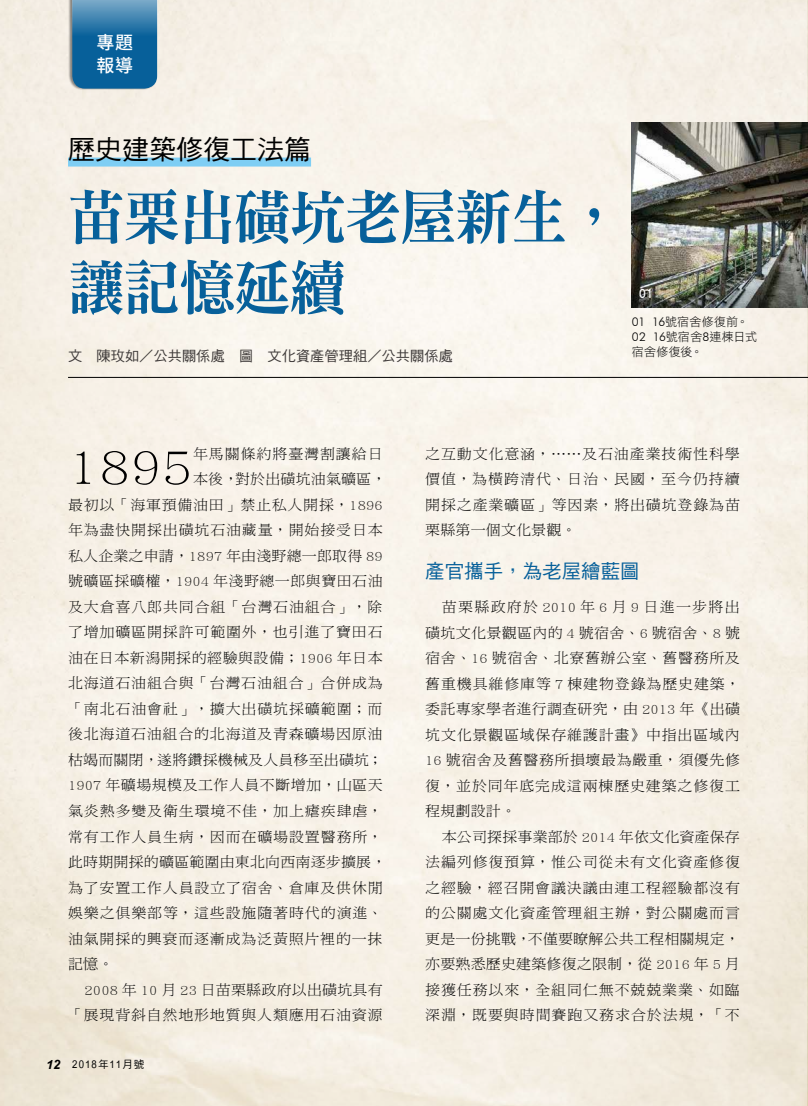
<style>
.page{position:relative;width:808px;height:1106px;background:#fff}
.page>*{position:absolute;margin:0;border:0;box-sizing:border-box;transform-origin:0 0}
.t1{font:60px/70.5px "DF Ming Std W9";letter-spacing:-.03em;color:#07609a;scale:.95 1}
.t2{font:52.95px "DF Ming Std W3";color:#000;scale:1.05 1}
.t3{font:27px "DF Hei Std W5";color:#000}
.t4{font:19.5px "DF Hei Std W5";color:#07609a}
.t5{font:500 18px/22.8px "Noto Sans Hant";color:#fff}
.t6{font:15px "Utsaah";letter-spacing:.08em;color:#000;scale:.9 1}
.t7{font:14.25px/25.5px "DF Ming Std W3";letter-spacing:.05em;color:#000;text-align:justify;scale:1.05 1}
.t8{font:14.25px "DF Ming Std W3";letter-spacing:.01em;color:#000;scale:1.05 1}
.t9{font:14.25px "DF Ming Std W3";letter-spacing:.03em;color:#000;scale:1.05 1}
.t10{font:14.25px "DF Hei Std W5";color:#3e3a39}
.t11{font:13.5px "DF Hei Std W7";color:#fff}
.t12{font:12px/15px "DF Hei Std W3";letter-spacing:.02em;color:#000}
.s1{font-family:"Futura BT";font-weight:300}
.s2{font-weight:700;font-style:italic;font-size:18px}
.s3{font-family:"DF Hei Std W5";font-size:10.5px}
</style>
<div class="page">
<img style="left:0;top:0;width:808px;height:1106px">
<div style="left:68px;top:0;width:89px;height:90px;background:#000;opacity:.45"></div>
<div style="left:72px;top:37px;width:85px;height:52px;background:#07609a"></div>
<svg style="left:72px;top:0;width:85px;height:37px;background:#4185b1"></svg>
<hr style="left:68px;top:377px;width:740px;height:1px;background:#000">
<img style="left:631px;top:122px;width:177px;height:185px">
<div style="left:68px;top:157px;width:243px;height:9px;background:#7ecef4"></div>
<p class="t5" style="left:96px;top:32px;width:38px">專題報導</p>
<h3 class="t3" style="left:68px;top:135px;width:244px">歷史建築修復工法篇</h3>
<h1 class="t1" style="left:68px;top:181px;width:585px">苗栗出磺坑老屋新生，讓記憶延續</h1>
<p class="t10" style="left:68px;top:348px;width:386px">文　陳玫如／公共關係處　圖　文化資產管理組／公共關係處</p>
<p class="t11" style="left:639px;top:286px;width:15px">01</p>
<p class="t12" style="left:632px;top:314px;width:127px"><span class="s1">01 16</span>號宿舍修復前。<br><span class="s1">02 16</span>號宿舍<span class="s1">8</span>連棟日式宿舍修復後。</p>
<h2 class="t2" style="left:68px;top:437px;width:120px">1895</h2>
<p class="t7" style="left:193px;top:441px;width:182px">年馬關條約將臺灣割讓給日</p>
<p class="t8" style="left:193px;top:471px;width:186px">本後，對於出磺坑油氣礦區，</p>
<p class="t7" style="left:68px;top:492px;width:301px">最初以「海軍預備油田」禁止私人開採，1896</p>
<p class="t7" style="left:68px;top:517px;width:301px">年為盡快開採出磺坑石油藏量，開始接受日本</p>
<p class="t8" style="left:68px;top:548px;width:301px">私人企業之申請，1897 年由淺野總一郎取得 89</p>
<p class="t9" style="left:68px;top:573px;width:301px">號礦區採礦權，1904 年淺野總一郎與寶田石油</p>
<p class="t7" style="left:68px;top:594px;width:301px">及大倉喜八郎共同合組「台灣石油組合」，除</p>
<p class="t7" style="left:68px;top:619px;width:301px">了增加礦區開採許可範圍外，也引進了寶田石</p>
<p class="t9" style="left:68px;top:650px;width:301px">油在日本新潟開採的經驗與設備；1906 年日本</p>
<p class="t7" style="left:68px;top:670px;width:301px">北海道石油組合與「台灣石油組合」合併成為</p>
<p class="t7" style="left:68px;top:696px;width:301px">「南北石油會社」，擴大出磺坑採礦範圍；而</p>
<p class="t7" style="left:68px;top:721px;width:301px">後北海道石油組合的北海道及青森礦場因原油</p>
<p class="t8" style="left:68px;top:752px;width:301px">枯竭而關閉，遂將鑽採機械及人員移至出磺坑；</p>
<p class="t9" style="left:68px;top:777px;width:301px">1907 年礦場規模及工作人員不斷增加，山區天</p>
<p class="t7" style="left:68px;top:798px;width:301px">氣炎熱多變及衛生環境不佳，加上瘧疾肆虐，</p>
<p class="t7" style="left:68px;top:823px;width:301px">常有工作人員生病，因而在礦場設置醫務所，</p>
<p class="t8" style="left:68px;top:854px;width:305px">此時期開採的礦區範圍由東北向西南逐步擴展，</p>
<p class="t7" style="left:68px;top:874px;width:301px">為了安置工作人員設立了宿舍、倉庫及供休閒</p>
<p class="t7" style="left:68px;top:900px;width:301px">娛樂之俱樂部等，這些設施隨著時代的演進、</p>
<p class="t7" style="left:68px;top:925px;width:301px">油氣開採的興衰而逐漸成為泛黃照片裡的一抹</p>
<p class="t7" style="left:68px;top:951px;width:45px">記憶。</p>
<p class="t8" style="left:85px;top:981px;width:285px">2008 年 10 月 23 日苗栗縣政府以出磺坑具有</p>
<p class="t7" style="left:68px;top:1001px;width:301px">「展現背斜自然地形地質與人類應用石油資源</p>
<p class="t6" style="left:46px;top:1057px;width:111px"><span class="s2">12</span> 2018<span class="s3">年</span>11<span class="s3">月號</span></p>
<p class="t7" style="left:425px;top:440px;width:301px">之互動文化意涵，……及石油產業技術性科學價值，為橫跨清代、日治、民國，至今仍持續開採之產業礦區」等因素，將出磺坑登錄為苗栗縣第一個文化景觀。</p>
<h3 class="t4" style="left:425px;top:560px;width:216px">產官攜手，為老屋繪藍圖</h3>
<p class="t7" style="left:425px;top:594px;width:301px;text-indent:16px">苗栗縣政府於 2010 年 6 月 9 日進一步將出磺坑文化景觀區內的 4 號宿舍、6 號宿舍、8 號宿舍、16 號宿舍、北寮舊辦公室、舊醫務所及舊重機具維修庫等 7 棟建物登錄為歷史建築，委託專家學者進行調查研究，由 2013 年《出磺坑文化景觀區域保存維護計畫》中指出區域內16 號宿舍及舊醫務所損壞最為嚴重，須優先修復，並於同年底完成這兩棟歷史建築之修復工程規劃設計。</p>
<p class="t7" style="left:425px;top:823px;width:301px;text-indent:16px">本公司探採事業部於 2014 年依文化資產保存法編列修復預算，惟公司從未有文化資產修復之經驗，經召開會議決議由連工程經驗都沒有的公關處文化資產管理組主辦，對公關處而言更是一份挑戰，不僅要瞭解公共工程相關規定，亦要熟悉歷史建築修復之限制，從 2016 年 5 月接獲任務以來，全組同仁無不兢兢業業、如臨深淵，既要與時間賽跑又務求合於法規，「不</p>
</div>
